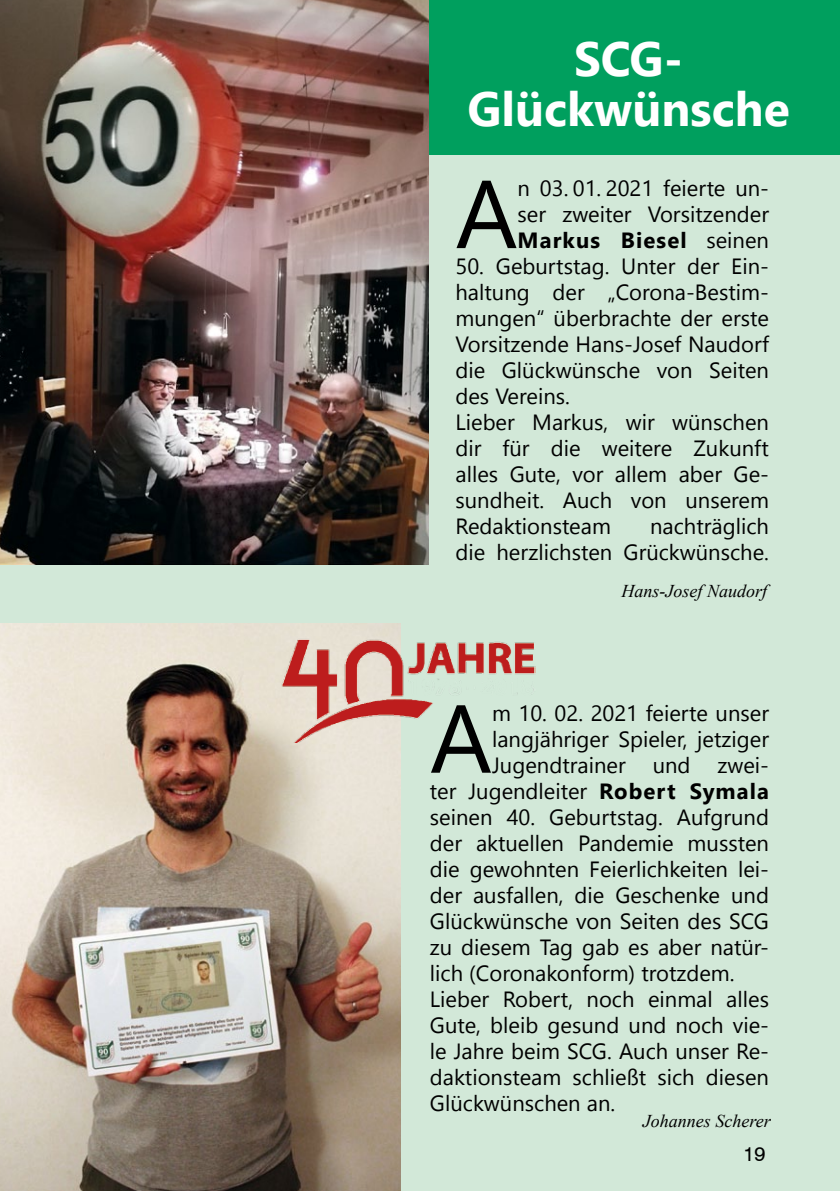
<style>
.page{position:relative;width:840px;height:1191px;background:#fff}
.page>*{position:absolute;margin:0;border:0;box-sizing:border-box;transform-origin:0 0}
.t1{font:96.2px "Leelawadee UI";color:#000}
.t2{font:700 48px/50px "Leelawadee UI";color:#fff;text-align:center}
.t3{font:22px/26px "Leelawadee UI";color:#000;text-align:justify}
.t4{font:20px "Swiss 721 BT";color:#000}
.t5{font:italic 18px "Times New Roman";color:#000}
.s1{font-weight:700}
</style>
<div class="page">
<div style="left:0;top:0;width:839px;height:1191px;background:#d2e8d8"></div>
<div style="left:427px;top:0;width:412px;height:154px;background:#009f5e"></div>
<img style="left:0;top:624px;width:400px;height:567px">
<img style="left:281px;top:637px;width:253px;height:106px">
<img style="left:0;top:0;width:428px;height:564px">
<h2 class="t2" style="left:467px;top:31px;width:324px">SCG-<br>Glückwünsche</h2>
<h1 class="t1" style="left:455px;top:147px;width:64px">A</h1>
<p class="t3" style="left:517px;top:174px;width:253px">n 03. 01. 2021 feierte un&shy;ser zweiter Vorsitzender <span class="s1">Markus Biesel</span> seinen</p>
<p class="t3" style="left:455px;top:252px;width:315px;text-align:left">50. Geburtstag. Unter der Ein&shy;haltung der „Corona-Bestim&shy;mungen“ überbrachte der erste<br>Vorsitzende Hans-Josef Naudorf die Glückwünsche von Seiten des Vereins.<br>Lieber Markus, wir wünschen dir für die weitere Zukunft alles Gute, vor allem aber Ge&shy;sundheit. Auch von unserem<br>Redaktionsteam</p>
<p class="t3" style="left:455px;top:512px;width:315px;text-align:right">nachträglich<br>die herzlichsten Grückwünsche.</p>
<p class="t5" style="left:621px;top:578px;width:147px">Hans-Josef Naudorf</p>
<h1 class="t1" style="left:429px;top:672px;width:64px">A</h1>
<p class="t3" style="left:492px;top:698px;width:278px">m 10. 02. 2021 feierte unser</p>
<p class="t3" style="left:492px;top:724px;width:278px">langjähriger Spieler, jetziger</p>
<p class="t3" style="left:492px;top:751px;width:278px">Jugendtrainer und zwei-</p>
<p class="t3" style="left:429px;top:777px;width:340px">ter Jugendleiter <span class="s1">Robert Symala</span></p>
<p class="t3" style="left:429px;top:803px;width:340px">seinen 40. Geburtstag. Aufgrund</p>
<p class="t3" style="left:429px;top:829px;width:340px">der aktuellen Pandemie mussten</p>
<p class="t3" style="left:429px;top:855px;width:340px">die gewohnten Feierlichkeiten lei-</p>
<p class="t3" style="left:429px;top:881px;width:340px">der ausfallen, die Geschenke und</p>
<p class="t3" style="left:429px;top:907px;width:340px">Glückwünsche von Seiten des SCG</p>
<p class="t3" style="left:429px;top:933px;width:340px">zu diesem Tag gab es aber natür-</p>
<p class="t3" style="left:429px;top:959px;width:306px">lich (Coronakonform) trotzdem.</p>
<p class="t3" style="left:429px;top:985px;width:340px">Lieber Robert, noch einmal alles</p>
<p class="t3" style="left:429px;top:1011px;width:340px">Gute, bleib gesund und noch vie-</p>
<p class="t3" style="left:429px;top:1037px;width:340px">le Jahre beim SCG. Auch unser Re-</p>
<p class="t3" style="left:429px;top:1063px;width:340px">daktionsteam schließt sich diesen</p>
<p class="t3" style="left:429px;top:1089px;width:187px">Glückwünschen an.</p>
<p class="t5" style="left:642px;top:1108px;width:129px">Johannes Scherer</p>
<p class="t4" style="left:743px;top:1140px;width:23px">19</p>
</div>
